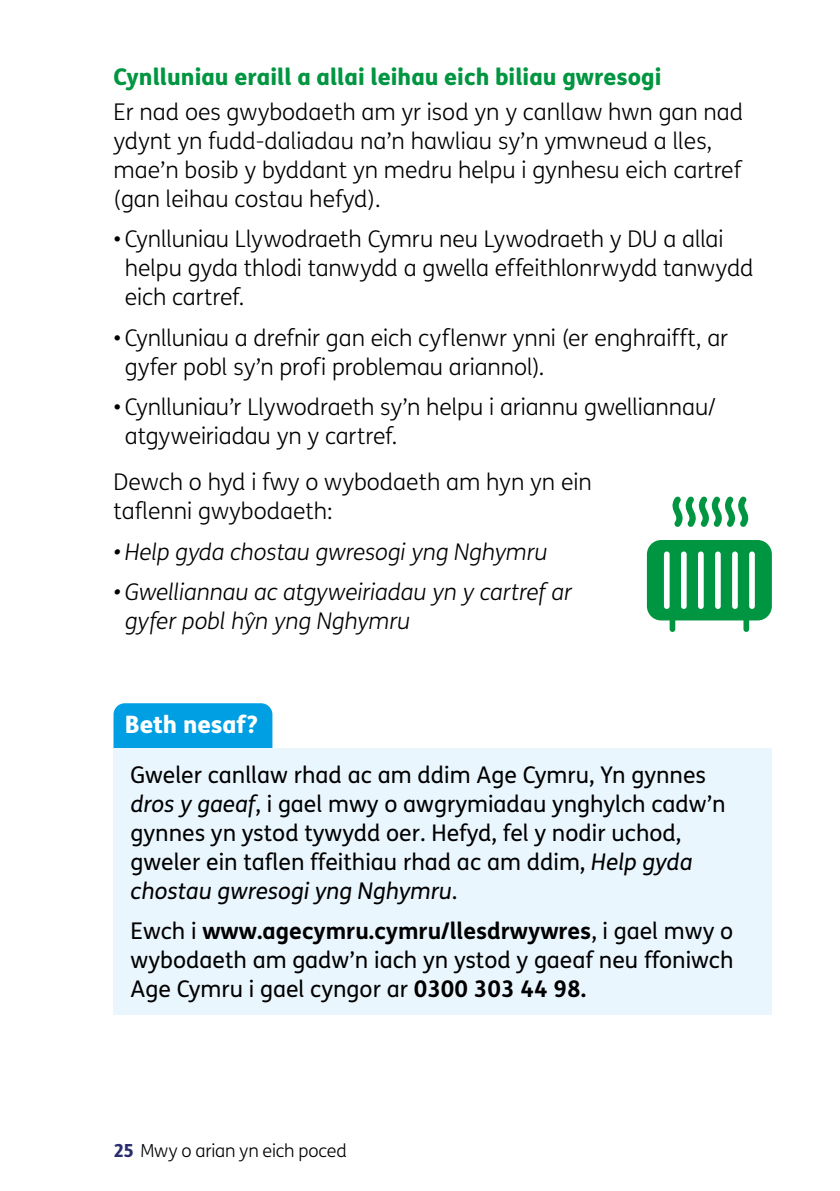
<style>
.page{position:relative;width:840px;height:1191px;background:#fff}
.page>*{position:absolute;margin:0;border:0;box-sizing:border-box;transform-origin:0 0}
.t1{font:800 24px "FS Me";letter-spacing:-.005em;color:#fff}
.t2{font:300 23px/29px "FS Me";color:#000}
.t3{font:23px/29px "FS Me";color:#000}
.t4{font:italic 300 23px/29px "FS Me";letter-spacing:-.005em;color:#000}
.t5{font:800 23px "FS Me";color:#009641}
.t6{font:300 18px "FS Me";letter-spacing:-.015em;color:#000}
.s1{font-style:italic}
.s2{font-weight:700}
.s3{font-weight:800;color:#2a2d6f}
</style>
<div class="page">
<svg style="left:646px;top:540px;width:125px;height:92px"></svg>
<svg style="left:672px;top:496px;width:77px;height:31px"></svg>
<div style="left:113px;top:703px;width:159px;height:45px;background:#009fe3"></div>
<div style="left:113px;top:748px;width:658px;height:267px;background:#eaf6fe"></div>
<p class="t5" style="left:113px;top:59px;width:549px">Cynlluniau eraill a allai leihau eich biliau gwresogi</p>
<p class="t2" style="left:113px;top:97px;width:630px">Er nad oes gwybodaeth am yr isod yn y canllaw hwn gan nad ydynt yn fudd-daliadau na’n hawliau sy’n ymwneud a lles, mae’n bosib y byddant yn medru helpu i gynhesu eich cartref (gan leihau costau hefyd).</p>
<p class="t2" style="left:125px;top:224px;width:629px;text-indent:-11px">• Cynlluniau Llywodraeth Cymru neu Lywodraeth y DU a allai helpu gyda thlodi tanwydd a gwella effeithlonrwydd tanwydd eich cartref.</p>
<p class="t2" style="left:125px;top:322px;width:604px;text-indent:-11px">• Cynlluniau a drefnir gan eich cyflenwr ynni (er enghraifft, ar gyfer pobl sy’n profi problemau ariannol).</p>
<p class="t2" style="left:125px;top:392px;width:592px;text-indent:-11px">• Cynlluniau’r Llywodraeth sy’n helpu i ariannu gwelliannau/ atgyweiriadau yn y cartref.</p>
<p class="t2" style="left:113px;top:467px;width:479px">Dewch o hyd i fwy o wybodaeth am hyn yn ein taflenni gwybodaeth:</p>
<p class="t4" style="left:113px;top:536px;width:435px">• Help gyda chostau gwresogi yng Nghymru</p>
<p class="t4" style="left:125px;top:576px;width:448px;text-indent:-11px">• Gwelliannau ac atgyweiriadau yn y cartref ar gyfer pobl hŷn yng Nghymru</p>
<p class="t1" style="left:125px;top:705px;width:134px">Beth nesaf?</p>
<p class="t3" style="left:130px;top:760px;width:596px">Gweler canllaw rhad ac am ddim Age Cymru, Yn gynnes <span class="s1">dros y gaeaf</span>, i gael mwy o awgrymiadau ynghylch cadw’n gynnes yn ystod tywydd oer. Hefyd, fel y nodir uchod, gweler ein taflen ffeithiau rhad ac am ddim, <span class="s1">Help gyda chostau gwresogi yng Nghymru</span>.</p>
<p class="t3" style="left:130px;top:916px;width:604px;text-align:justify">Ewch i <span class="s2">www.agecymru.cymru/llesdrwywres</span>, i gael mwy o wybodaeth am gadw’n iach yn ystod y gaeaf neu ffoniwch Age Cymru i gael cyngor ar <span class="s2">0300 303 44 98.</span></p>
<p class="t6" style="left:113px;top:1138px;width:235px"><span class="s3">25</span> Mwy o arian yn eich poced</p>
</div>
